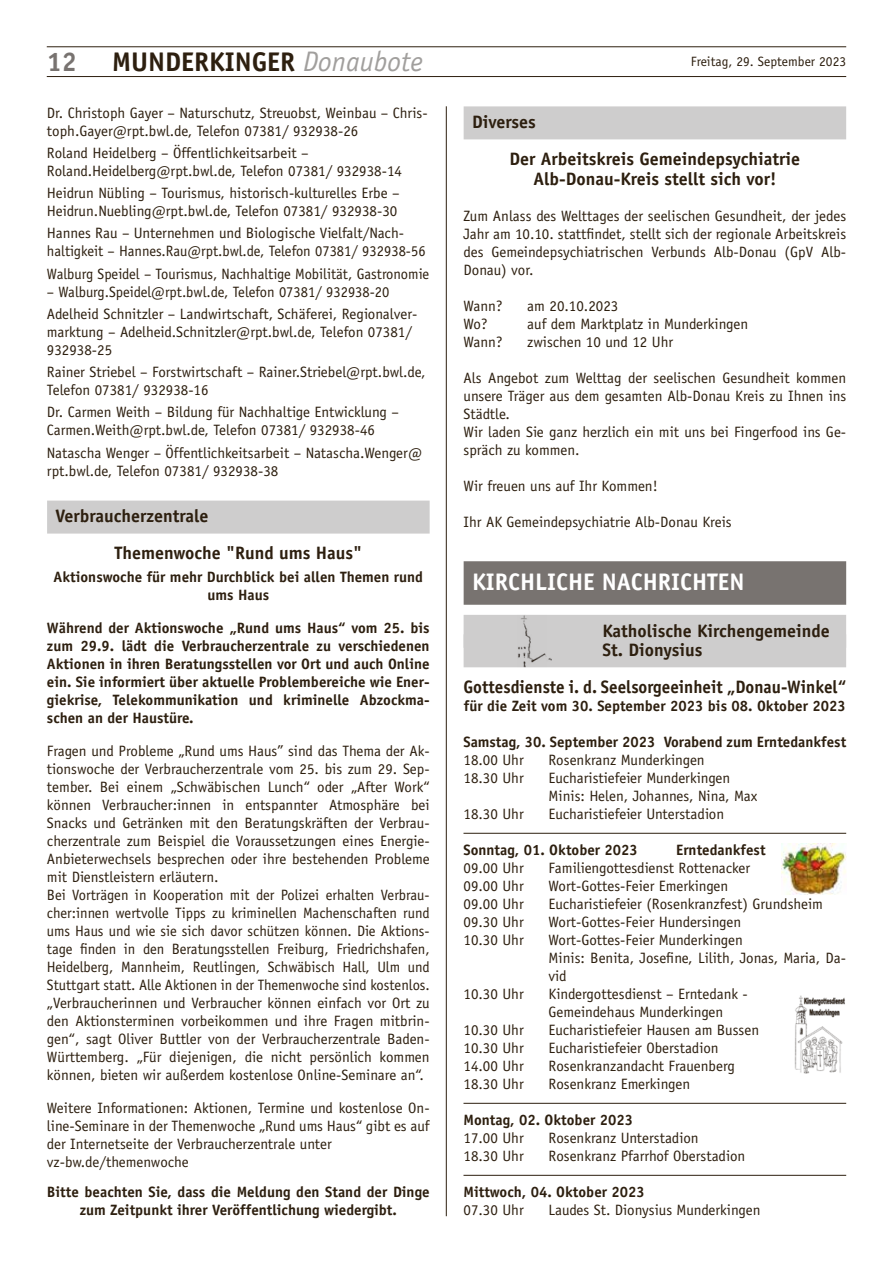
<style>
.page{position:relative;width:893px;height:1263px;background:#fff}
.page>*{position:absolute;margin:0;border:0;box-sizing:border-box;transform-origin:0 0}
.t1{font:700 27px "Officina Sans";color:#2d1f0f}
.t2{font:700 27px "Officina Sans";color:#787370}
.t3{font:700 24px "Officina Sans";color:#fff}
.t4{font:700 18px/37px "Officina Sans";color:#2d1f0f}
.t5{font:700 18px "Officina Sans";color:#2d1f0f;scale:.95 1}
.t6{font:15px/18px "Officina Sans";color:#2d1f0f}
.t7{font:700 15px/18px "Officina Sans";color:#2d1f0f;text-align:center}
.t8{font:13.5px "Officina Sans";color:#2d1f0f}
.s1{font-weight:400;font-style:italic;font-size:28.35px;color:#a19f9d}
</style>
<div class="page">
<hr style="left:47px;top:76px;width:799px;height:1px;background:#2d1f0f">
<hr style="left:47px;top:47px;width:799px;height:1px;background:#2d1f0f">
<hr style="left:446px;top:106px;width:1px;height:1110px;background:#2d1f0f">
<div style="left:47px;top:501px;width:383px;height:33px;background:#cecdcd"></div>
<hr style="left:463px;top:833px;width:383px;height:1px;background:#2d1f0f">
<hr style="left:463px;top:1103px;width:383px;height:1px;background:#2d1f0f">
<hr style="left:463px;top:1175px;width:383px;height:1px;background:#2d1f0f">
<div style="left:464px;top:106px;width:382px;height:33px;background:#cecdcd"></div>
<div style="left:464px;top:561px;width:382px;height:44px;background:#787370"></div>
<div style="left:464px;top:615px;width:382px;height:33px;background:#cecdcd"></div>
<div style="left:464px;top:634px;width:382px;height:33px;background:#cecdcd"></div>
<img style="left:518px;top:615px;width:33px;height:52px">
<img style="left:781px;top:843px;width:65px;height:52px">
<img style="left:794px;top:995px;width:51px;height:78px">
<h1 class="t2" style="left:47px;top:45px;width:32px">12</h1>
<h1 class="t1" style="left:112px;top:45px;width:312px">MUNDERKINGER <span class="s1">Donaubote</span></h1>
<p class="t8" style="left:691px;top:53px;width:157px">Freitag, 29. September 2023</p>
<p class="t6" style="left:47px;top:104px;width:382px">Dr. Christoph Gayer – Naturschutz, Streuobst, Weinbau – Chris&shy;toph.Gayer@rpt.bwl.de, Telefon 07381/ 932938-26</p>
<p class="t6" style="left:47px;top:144px;width:357px">Roland Heidelberg – Öffentlichkeitsarbeit –<br>Roland.Heidelberg@rpt.bwl.de, Telefon 07381/ 932938-14</p>
<p class="t6" style="left:47px;top:184px;width:354px">Heidrun Nübling – Tourismus, historisch-kulturelles Erbe –<br>Heidrun.Nuebling@rpt.bwl.de, Telefon 07381/ 932938-30</p>
<p class="t6" style="left:47px;top:224px;width:380px">Hannes Rau – Unternehmen und Biologische Vielfalt/Nach&shy;haltigkeit – Hannes.Rau@rpt.bwl.de, Telefon 07381/ 932938-56</p>
<p class="t6" style="left:47px;top:265px;width:384px">Walburg Speidel – Tourismus, Nachhaltige Mobilität, Gastronomie</p>
<p class="t6" style="left:47px;top:280px;width:372px;line-height:22.2px">– Walburg.Speidel@rpt.bwl.de, Telefon 07381/ 932938-20<br>Adelheid Schnitzler – Landwirtschaft, Schäferei, Regionalver-</p>
<p class="t6" style="left:47px;top:323px;width:367px">marktung – Adelheid.Schnitzler@rpt.bwl.de, Telefon 07381/<br>932938-25</p>
<p class="t6" style="left:47px;top:363px;width:380px">Rainer Striebel – Forstwirtschaft – Rainer.Striebel@rpt.bwl.de,<br>Telefon 07381/ 932938-16</p>
<p class="t6" style="left:47px;top:403px;width:354px">Dr. Carmen Weith – Bildung für Nachhaltige Entwicklung –<br>Carmen.Weith@rpt.bwl.de, Telefon 07381/ 932938-46</p>
<p class="t6" style="left:47px;top:443px;width:377px">Natascha Wenger – Öffentlichkeitsarbeit – Natascha.Wenger@ rpt.bwl.de, Telefon 07381/ 932938-38</p>
<p class="t4" style="left:114px;top:497px;width:249px;text-indent:-59px">Verbraucherzentrale<br>Themenwoche "Rund ums Haus"</p>
<p class="t7" style="left:54px;top:567px;width:371px">Aktionswoche für mehr Durchblick bei allen Themen rund ums Haus</p>
<p class="t7" style="left:47px;top:618px;width:384px;text-align:justify">Während der Aktionswoche „Rund ums Haus“ vom 25. bis zum 29.9. lädt die Verbraucherzentrale zu verschiedenen Aktionen in ihren Beratungsstellen vor Ort und auch Online ein. Sie informiert über aktuelle Problembereiche wie Ener&shy;giekrise, Telekommunikation und kriminelle Abzockma&shy;schen an der Haustüre.</p>
<p class="t6" style="left:47px;top:742px;width:384px">Fragen und Probleme „Rund ums Haus” sind das Thema der Ak&shy;tionswoche der Verbraucherzentrale vom 25. bis zum 29. Sep&shy;tember. Bei einem „Schwäbischen Lunch“ oder „After Work“ können Verbraucher:innen in entspannter Atmosphäre bei Snacks und Getränken mit den Beratungskräften der Verbrau&shy;cherzentrale zum Beispiel die Voraussetzungen eines Energie-Anbieterwechsels besprechen oder ihre bestehenden Probleme mit Dienstleistern erläutern.<br>Bei Vorträgen in Kooperation mit der Polizei erhalten Verbrau&shy;cher:innen wertvolle Tipps zu kriminellen Machenschaften rund ums Haus und wie sie sich davor schützen können. Die Aktions&shy;tage finden in den Beratungsstellen Freiburg, Friedrichshafen, Heidelberg, Mannheim, Reutlingen, Schwäbisch Hall, Ulm und Stuttgart statt. Alle Aktionen in der Themenwoche sind kostenlos. „Verbraucherinnen und Verbraucher können einfach vor Ort zu den Aktionsterminen vorbeikommen und ihre Fragen mitbrin&shy;gen“, sagt Oliver Buttler von der Verbraucherzentrale Baden-Württemberg. „Für diejenigen, die nicht persönlich kommen können, bieten wir außerdem kostenlose Online-Seminare an“.</p>
<p class="t6" style="left:47px;top:1099px;width:384px">Weitere Informationen: Aktionen, Termine und kostenlose On&shy;line-Seminare in der Themenwoche „Rund ums Haus“ gibt es auf der Internetseite der Verbraucherzentrale unter vz-bw.de/themenwoche</p>
<p class="t7" style="left:47px;top:1182px;width:384px">Bitte beachten Sie, dass die Meldung den Stand der Dinge zum Zeitpunkt ihrer Veröffentlichung wiedergibt.</p>
<p class="t4" style="left:509px;top:103px;width:292px;text-indent:-37px">Diverses<br>Der Arbeitskreis Gemeindepsychiatrie</p>
<p class="t4" style="left:533px;top:160px;width:244px">Alb-Donau-Kreis stellt sich vor!</p>
<p class="t6" style="left:463px;top:207px;width:384px;text-align:justify">Zum Anlass des Welttages der seelischen Gesundheit, der jedes Jahr am 10.10. stattfindet, stellt sich der regionale Arbeitskreis des Gemeindepsychiatrischen Verbunds Alb-Donau (GpV Alb-Donau) vor.</p>
<p class="t6" style="left:463px;top:297px;width:40px">Wann?</p>
<p class="t6" style="left:527px;top:297px;width:93px">am 20.10.2023</p>
<p class="t6" style="left:463px;top:315px;width:25px">Wo?</p>
<p class="t6" style="left:527px;top:315px;width:222px">auf dem Marktplatz in Munderkingen</p>
<p class="t6" style="left:463px;top:333px;width:40px">Wann?</p>
<p class="t6" style="left:527px;top:333px;width:147px">zwischen 10 und 12 Uhr</p>
<p class="t6" style="left:463px;top:369px;width:384px">Als Angebot zum Welttag der seelischen Gesundheit kommen unsere Träger aus dem gesamten Alb-Donau Kreis zu Ihnen ins Städtle.<br>Wir laden Sie ganz herzlich ein mit uns bei Fingerfood ins Ge&shy;spräch zu kommen.</p>
<p class="t6" style="left:463px;top:477px;width:196px">Wir freuen uns auf Ihr Kommen!</p>
<p class="t6" style="left:463px;top:513px;width:270px">Ihr AK Gemeindepsychiatrie Alb-Donau Kreis</p>
<h2 class="t3" style="left:472px;top:567px;width:274px">Kirchliche nachrichten</h2>
<p class="t4" style="left:602px;top:620px;width:229px;line-height:19.5px">Katholische Kirchengemeinde<br>St. Dionysius</p>
<p class="t5" style="left:463px;top:676px;width:404px">Gottesdienste i. d. Seelsorgeeinheit „Donau-Winkel“</p>
<p class="t7" style="left:464px;top:697px;width:383px">für die Zeit vom 30. September 2023 bis 08. Oktober 2023</p>
<p class="t7" style="left:463px;top:733px;width:384px">Samstag, 30. September 2023 Vorabend zum Erntedankfest</p>
<p class="t6" style="left:463px;top:751px;width:62px">18.00 Uhr</p>
<p class="t6" style="left:548px;top:751px;width:158px">Rosenkranz Munderkingen</p>
<p class="t6" style="left:463px;top:769px;width:62px">18.30 Uhr</p>
<p class="t6" style="left:548px;top:769px;width:210px">Eucharistiefeier Munderkingen<br>Minis: Helen, Johannes, Nina, Max</p>
<p class="t6" style="left:463px;top:805px;width:62px">18.30 Uhr</p>
<p class="t6" style="left:548px;top:805px;width:177px">Eucharistiefeier Unterstadion</p>
<p class="t7" style="left:463px;top:841px;width:176px">Sonntag, 01. Oktober 2023</p>
<p class="t7" style="left:676px;top:841px;width:91px">Erntedankfest</p>
<p class="t6" style="left:463px;top:859px;width:62px">09.00 Uhr</p>
<p class="t6" style="left:548px;top:859px;width:203px">Familiengottesdienst Rottenacker</p>
<p class="t6" style="left:463px;top:877px;width:62px">09.00 Uhr</p>
<p class="t6" style="left:548px;top:877px;width:181px">Wort-Gottes-Feier Emerkingen</p>
<p class="t6" style="left:463px;top:895px;width:62px">09.00 Uhr</p>
<p class="t6" style="left:548px;top:895px;width:276px">Eucharistiefeier (Rosenkranzfest) Grundsheim</p>
<p class="t6" style="left:463px;top:913px;width:62px">09.30 Uhr</p>
<p class="t6" style="left:548px;top:913px;width:194px">Wort-Gottes-Feier Hundersingen</p>
<p class="t6" style="left:463px;top:931px;width:62px">10.30 Uhr</p>
<p class="t6" style="left:548px;top:931px;width:299px">Wort-Gottes-Feier Munderkingen<br>Minis: Benita, Josefine, Lilith, Jonas, Maria, Da&shy;vid</p>
<p class="t6" style="left:463px;top:985px;width:62px">10.30 Uhr</p>
<p class="t6" style="left:548px;top:985px;width:201px">Kindergottesdienst – Erntedank -<br>Gemeindehaus Munderkingen</p>
<p class="t6" style="left:463px;top:1021px;width:62px">10.30 Uhr</p>
<p class="t6" style="left:548px;top:1021px;width:212px">Eucharistiefeier Hausen am Bussen</p>
<p class="t6" style="left:463px;top:1039px;width:62px">10.30 Uhr</p>
<p class="t6" style="left:548px;top:1039px;width:172px">Eucharistiefeier Oberstadion</p>
<p class="t6" style="left:463px;top:1057px;width:62px">14.00 Uhr</p>
<p class="t6" style="left:548px;top:1057px;width:188px">Rosenkranzandacht Frauenberg</p>
<p class="t6" style="left:463px;top:1075px;width:62px">18.30 Uhr</p>
<p class="t6" style="left:548px;top:1075px;width:143px">Rosenkranz Emerkingen</p>
<p class="t7" style="left:463px;top:1111px;width:171px">Montag, 02. Oktober 2023</p>
<p class="t6" style="left:463px;top:1129px;width:62px">17.00 Uhr</p>
<p class="t6" style="left:548px;top:1129px;width:152px">Rosenkranz Unterstadion</p>
<p class="t6" style="left:463px;top:1147px;width:62px">18.30 Uhr</p>
<p class="t6" style="left:548px;top:1147px;width:198px">Rosenkranz Pfarrhof Oberstadion</p>
<p class="t7" style="left:463px;top:1183px;width:183px">Mittwoch, 04. Oktober 2023</p>
<p class="t6" style="left:463px;top:1201px;width:62px">07.30 Uhr</p>
<p class="t6" style="left:548px;top:1201px;width:214px">Laudes St. Dionysius Munderkingen</p>
</div>
